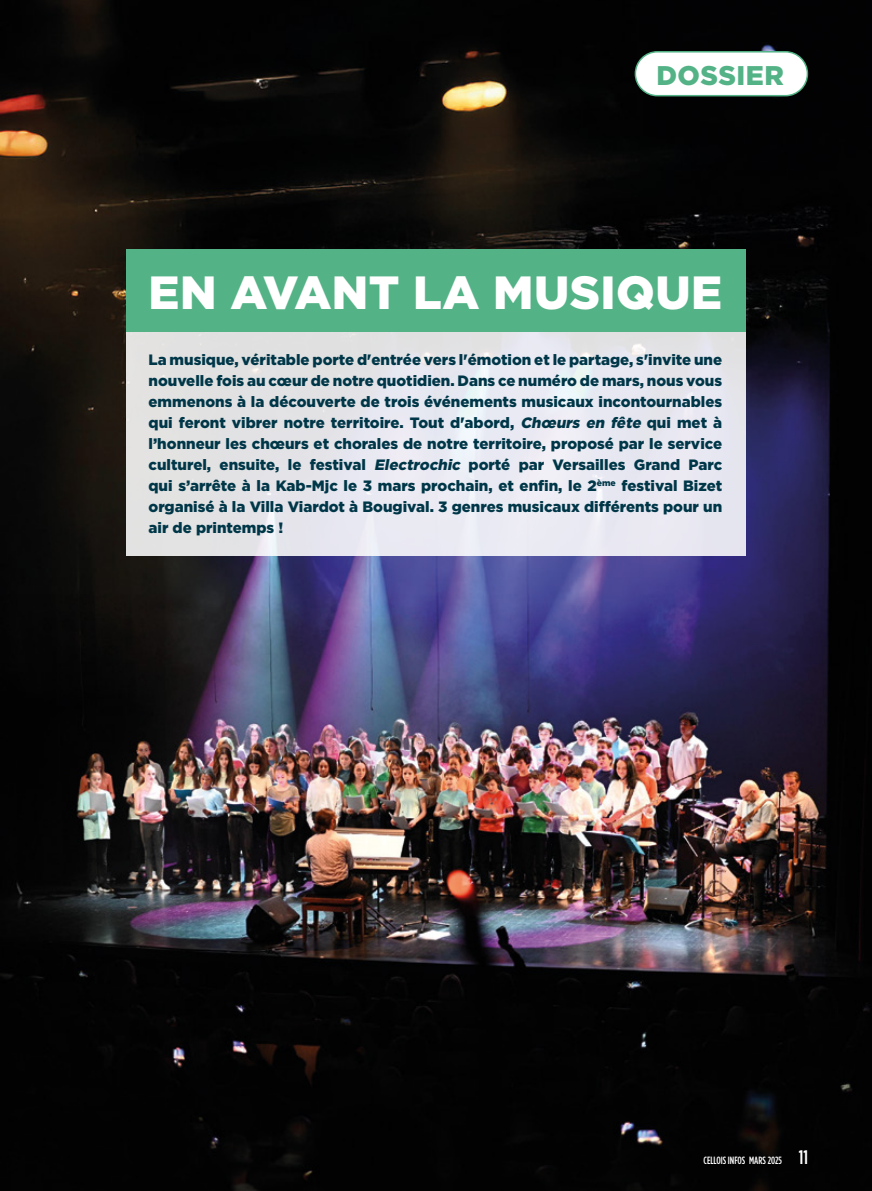
<style>
.page{position:relative;width:872px;height:1191px;background:#fff}
.page>*{position:absolute;margin:0;border:0;box-sizing:border-box;transform-origin:0 0}
.t1{font:900 46.5px "Gotham";letter-spacing:.01em;color:#fff}
.t2{font:900 27px "Gotham";letter-spacing:.02em;color:#53b386}
.t3{font:900 15px/21px "Gotham";color:#003748;text-align:justify}
.t4{font:500 10.5px "Gotham Condensed";color:#fff}
.s1{font-style:italic}
.s2{font-size:19.5px}
</style>
<div class="page">
<img style="left:0;top:0;width:872px;height:1191px">
<div style="left:635px;top:52px;width:172px;height:44px;background:#fff;border-radius:22px"></div>
<div style="left:634px;top:51px;width:174px;height:45px;border:2px solid #53b386;border-radius:22px"></div>
<div style="left:126px;top:249px;width:620px;height:83px;background:#53b386"></div>
<svg style="left:126px;top:332px;width:620px;height:223px;background:#e6e6ec"></svg>
<h2 class="t2" style="left:656px;top:56px;width:129px">DOSSIER</h2>
<h1 class="t1" style="left:148px;top:260px;width:575px">EN AVANT LA MUSIQUE</h1>
<p class="t3" style="left:148px;top:349px;width:575px">La musique, véritable porte d'entrée vers l'émotion et le partage, s'invite une nouvelle fois au cœur de notre quotidien. Dans ce numéro de mars, nous vous emmenons à la découverte de trois événements musicaux incontournables qui feront vibrer notre territoire. Tout d'abord, <span class="s1">Chœurs en fête</span> qui met à l’honneur les chœurs et chorales de notre territoire, proposé par le service culturel, ensuite, le festival <span class="s1">Electrochic</span> porté par Versailles Grand Parc qui s’arrête à la Kab-Mjc le 3 mars prochain, et enfin, le 2<sup>ème</sup> festival Bizet organisé à la Villa Viardot à Bougival. 3 genres musicaux différents pour un air de printemps !</p>
<p class="t4" style="left:703px;top:1154px;width:106px">CELLOIS INFOS MARS 2025 <span class="s2">11</span></p>
</div>
